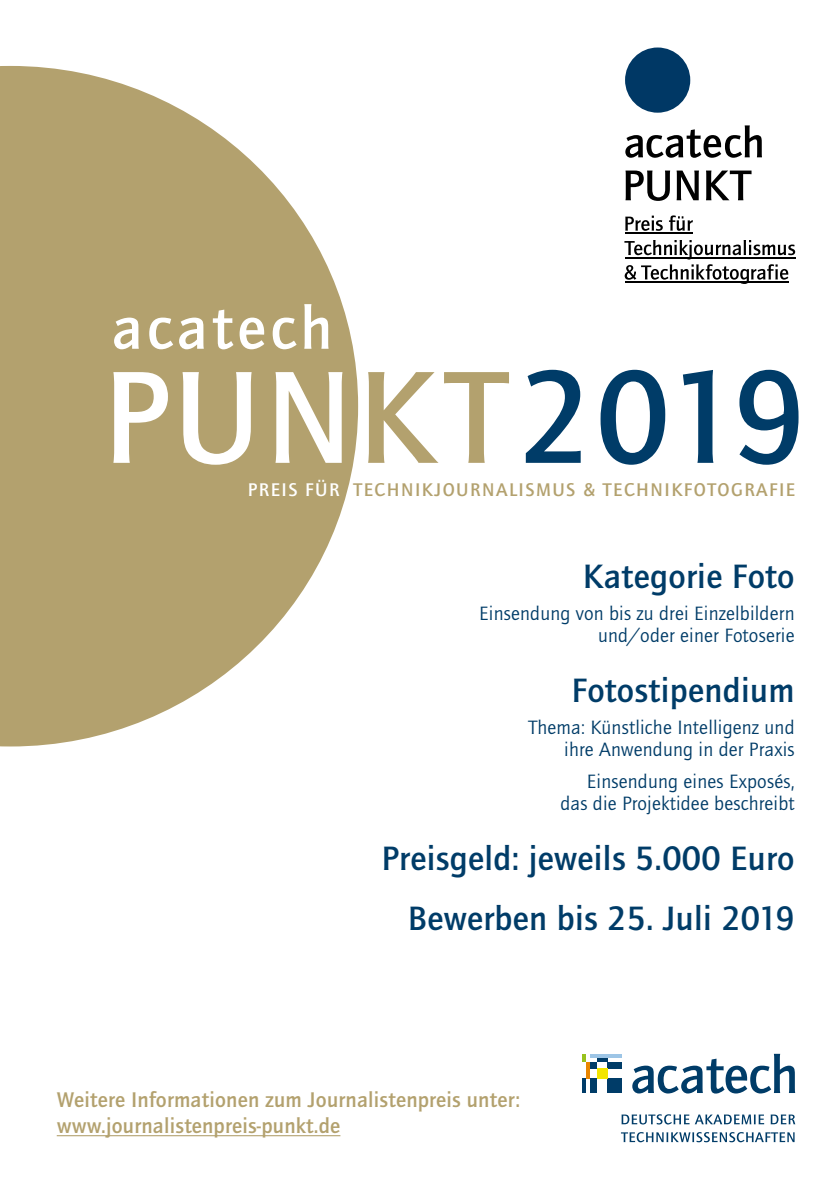
<style>
.page{position:relative;width:840px;height:1191px;background:#fff}
.page>*{position:absolute;margin:0;border:0;box-sizing:border-box;transform-origin:0 0}
.t1{font:500 136px "Quay Sans ITC Std";letter-spacing:.035em;color:#003c68}
.t2{font:500 35px/60px "Quay Sans ITC Std";letter-spacing:.01em;color:#003c68;text-align:right}
.t3{font:500 22px/26px "Quay Sans ITC Std";letter-spacing:.01em;color:#b3a16e}
.t4{font:20px/22px "Quay Sans ITC Std";letter-spacing:.01em;color:#003c68;text-align:right}
.t5{font:500 19px "Quay Sans ITC Std";letter-spacing:.08em;color:#b3a16e}
.s1{color:#fff}
.s2{color:#b3a16e}
</style>
<div class="page">
<hr style="left:582px;top:1078px;width:4px;height:15px;background:#003c68">
<div style="left:590px;top:1078px;width:6px;height:15px;background:#003c68"></div>
<div style="left:607px;top:1061px;width:14px;height:7px;background:#003c68"></div>
<div style="left:607px;top:1078px;width:14px;height:15px;background:#003c68"></div>
<hr style="left:586px;top:1061px;width:4px;height:17px;background:#e98600">
<div style="left:596px;top:1068px;width:11px;height:10px;background:#f2e500"></div>
<hr style="left:596px;top:1054px;width:25px;height:3px;background:#9dc5e6">
<svg style="left:596px;top:1057px;width:11px;height:4px"></svg>
<svg style="left:582px;top:1054px;width:14px;height:7px"></svg>
<div style="left:590px;top:1061px;width:6px;height:7px;background:#003c68"></div>
<svg style="left:632px;top:1053px;width:162px;height:40px"></svg>
<svg style="left:621px;top:1114px;width:142px;height:10px"></svg>
<svg style="left:770px;top:1114px;width:24px;height:10px"></svg>
<svg style="left:621px;top:1132px;width:173px;height:10px"></svg>
<svg style="left:0;top:66px;width:358px;height:680px;fill:#b3a16e"></svg>
<div style="left:624px;top:47px;width:66px;height:66px;background:#003865;border-radius:50%"></div>
<svg style="left:625px;top:170px;width:126px;height:31px"></svg>
<svg style="left:625px;top:125px;width:136px;height:33px"></svg>
<svg style="left:624px;top:240px;width:170px;height:44px"></svg>
<svg style="left:625px;top:215px;width:67px;height:16px"></svg>
<hr style="left:624px;top:233px;width:68px;height:1px;background:#000">
<hr style="left:624px;top:257px;width:170px;height:1px;background:#000">
<hr style="left:624px;top:282px;width:164px;height:1px;background:#000">
<svg style="left:114px;top:304px;width:214px;height:45px"></svg>
<hr style="left:57px;top:1135px;width:283px;height:1px;background:#b3a16e">
<h1 class="t1" style="left:103px;top:341px;width:704px"><span class="s1">PUN</span><span class="s2">KT</span>2019</h1>
<p class="t5" style="left:248px;top:479px;width:548px"><span class="s1">PREIS FÜR</span> TECHNIKJOURNALISMUS &amp; TECHNIKFOTOGRAFIE</p>
<h2 class="t2" style="left:582px;top:546px;width:213px">Kategorie Foto</h2>
<p class="t4" style="left:479px;top:602px;width:317px">Einsendung von bis zu drei Einzelbildern und/oder einer Fotoserie</p>
<h2 class="t2" style="left:571px;top:660px;width:224px">Fotostipendium</h2>
<p class="t4" style="left:528px;top:716px;width:267px">Thema: Künstliche Intelligenz und ihre Anwendung in der Praxis</p>
<p class="t4" style="left:560px;top:770px;width:235px">Einsendung eines Exposés, das die Projektidee beschreibt</p>
<h2 class="t2" style="left:381px;top:828px;width:414px">Preisgeld: jeweils 5.000 Euro<br>Bewerben bis 25. Juli 2019</h2>
<p class="t3" style="left:57px;top:1086px;width:464px">Weitere Informationen zum Journalistenpreis unter: www.journalistenpreis-punkt.de</p>
</div>
